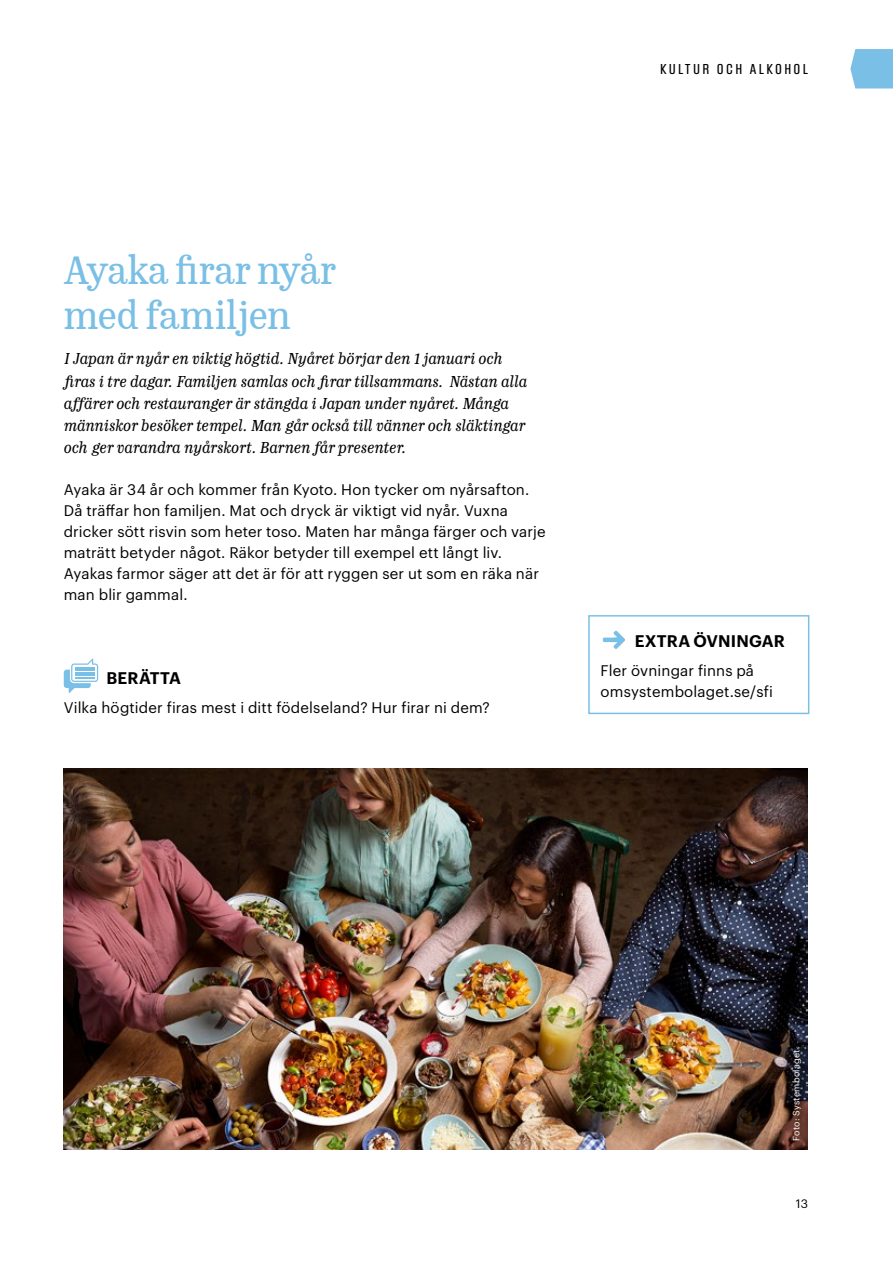
<style>
.page{position:relative;width:893px;height:1263px;background:#fff}
.page>*{position:absolute;margin:0;border:0;box-sizing:border-box;transform-origin:0 0}
.t1{font:42px/44.1px "Monopol Rubrik";letter-spacing:-.025em;color:#7abfe6}
.t2{font:italic 16.5px/22.2px "Monopol Text";letter-spacing:-.04em;color:#000}
.t3{font:600 16.5px "Graphik";letter-spacing:.01em;color:#000}
.t4{font:15px/21px "Graphik";letter-spacing:.01em;color:#000}
.t5{font:500 condensed 15px "Block Gothic RR";letter-spacing:.2em;color:#000}
.t6{font:12px "Graphik";color:#000}
.t7{font:9px "Graphik";letter-spacing:.03em;color:#fff}
</style>
<div class="page">
<svg style="left:850px;top:49px;width:43px;height:39px;background:#83c3e7"></svg>
<img style="left:64px;top:769px;width:744px;height:380px">
<svg style="left:64px;top:658px;width:34px;height:35px"></svg>
<div style="left:791px;top:1046px;width:17px;height:101px;background:#000;opacity:.4"></div>
<div style="left:588px;top:615px;width:221px;height:99px;border:2px solid #7abfe6"></div>
<svg style="left:603px;top:631px;width:22px;height:18px"></svg>
<p class="t5" style="left:660px;top:61px;width:149px">KULTUR OCH ALKOHOL</p>
<h1 class="t1" style="left:64px;top:248px;width:275px">Ayaka firar nyår med familjen</h1>
<p class="t2" style="left:64px;top:347px;width:465px">I Japan är nyår en viktig högtid. Nyåret börjar den 1 januari och firas i tre dagar. Familjen samlas och firar tillsammans. Nästan alla affärer och restauranger är stängda i Japan under nyåret. Många människor besöker tempel. Man går också till vänner och släktingar och ger varandra nyårskort. Barnen får presenter.</p>
<p class="t4" style="left:64px;top:478px;width:483px">Ayaka är 34 år och kommer från Kyoto. Hon tycker om nyårsafton.<br>Då träffar hon familjen. Mat och dryck är viktigt vid nyår. Vuxna dricker sött risvin som heter toso. Maten har många färger och varje maträtt betyder något. Räkor betyder till exempel ett långt liv.<br>Ayakas farmor säger att det är för att ryggen ser ut som en räka när man blir gammal.</p>
<p class="t3" style="left:106px;top:665px;width:76px">BERÄTTA</p>
<p class="t4" style="left:64px;top:696px;width:428px">Vilka högtider firas mest i ditt födelseland? Hur firar ni dem?</p>
<p class="t3" style="left:635px;top:628px;width:152px">EXTRA ÖVNINGAR</p>
<p class="t4" style="left:601px;top:659px;width:174px">Fler övningar finns på omsystembolaget.se/sfi</p>
<p class="t7" style="left:789px;top:1141px;width:96px;rotate:-90deg">Foto: Systembolaget.</p>
<p class="t6" style="left:796px;top:1194px;width:14px">13</p>
</div>
